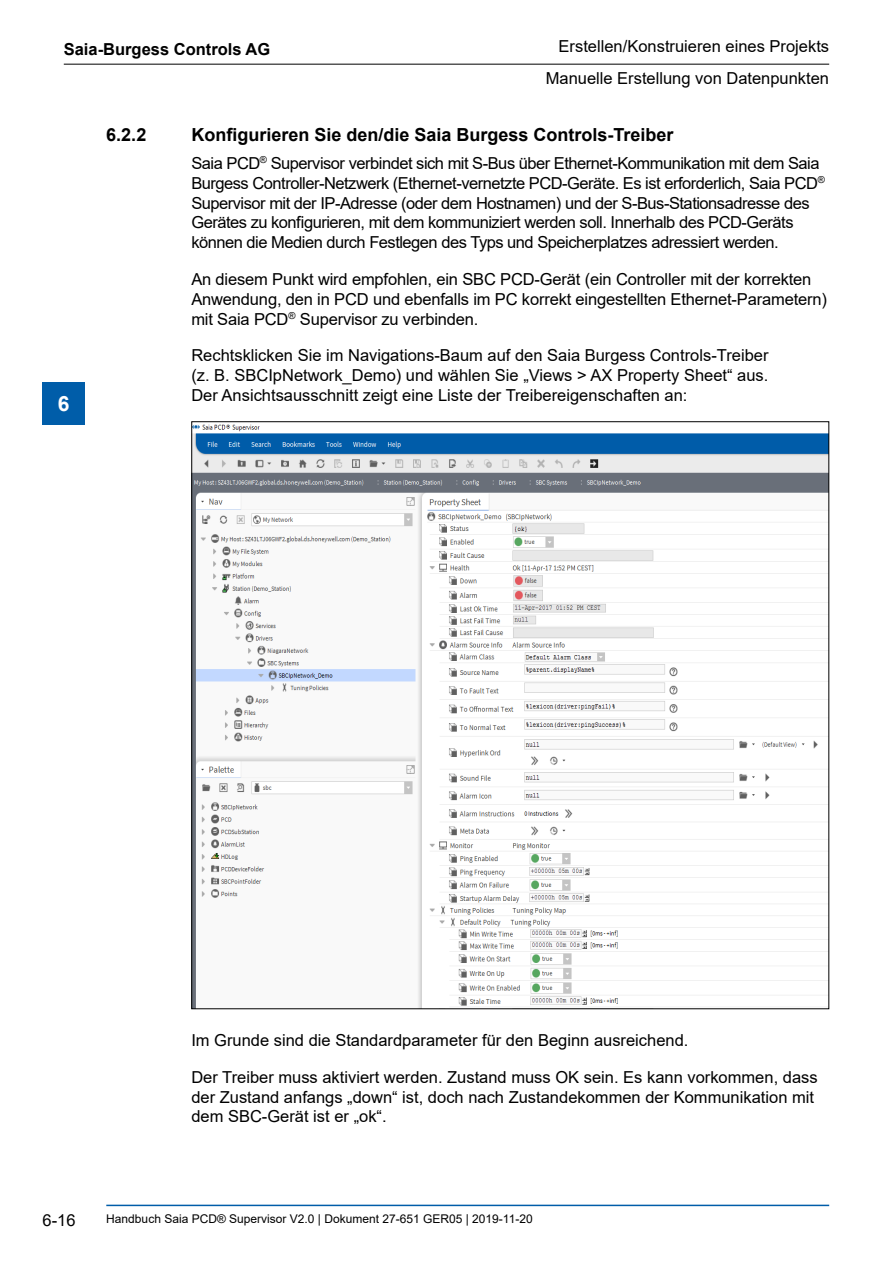
<style>
.page{position:relative;width:893px;height:1263px;background:#fff}
.page>*{position:absolute;margin:0;border:0;box-sizing:border-box;transform-origin:0 0}
.t1{font:700 21px "Arial";color:#fff}
.Ueberschrift_3{font:700 18px "Arial";color:#000}
.Fliesstext_4mm{font:16.5px/19.8px "Arial";letter-spacing:-.01em;color:#000}
.Fliesstext_4mm-2{font:16.5px/19.8px "Arial";letter-spacing:-.03em;color:#000}
.t2{font:700 16.5px "Arial";color:#000}
.t3{font:12px "Arial";color:#000}
</style>
<div class="page">
<hr style="left:106px;top:1205px;width:723px;height:1px;background:#005da9">
<hr style="left:64px;top:64px;width:765px;height:1px;background:#000">
<div style="left:43px;top:383px;width:42px;height:42px;background:#005da9"></div>
<img style="left:193px;top:424px;width:634px;height:583px">
<p class="t2" style="left:64px;top:37px;width:208px">Saia-Burgess Controls AG</p>
<p class="Fliesstext_4mm" style="left:559px;top:37px;width:272px">Erstellen/Konstruieren eines Projekts</p>
<p class="Fliesstext_4mm" style="left:546px;top:68px;width:285px">Manuelle Erstellung von Datenpunkten</p>
<p class="t1" style="left:58px;top:389px;width:13px">6</p>
<p class="Ueberschrift_3" style="left:106px;top:122px;width:42px">6.2.2</p>
<p class="Ueberschrift_3" style="left:191px;top:122px;width:484px">Konfigurieren Sie den/die Saia Burgess Controls-Treiber</p>
<p class="Fliesstext_4mm-2" style="left:191px;top:153px;width:635px">Saia PCD<sup>®</sup> Supervisor verbindet sich mit S-Bus über Ethernet-Kommunikation mit dem Saia Burgess Controller-Netzwerk (Ethernet-vernetzte PCD-Geräte. Es ist erforderlich, Saia PCD<sup>® </sup>Supervisor mit der IP-Adresse (oder dem Hostnamen) und der S-Bus-Stationsadresse des Gerätes zu konfigurieren, mit dem kommuniziert werden soll. Innerhalb des PCD-Geräts können die Medien durch Festlegen des Typs und Speicherplatzes adressiert werden.</p>
<p class="Fliesstext_4mm" style="left:191px;top:269px;width:637px">An diesem Punkt wird empfohlen, ein SBC PCD-Gerät (ein Controller mit der korrekten<br>Anwendung, den in PCD und ebenfalls im PC korrekt eingestellten Ethernet-Parametern) mit Saia PCD<sup>®</sup> Supervisor zu verbinden.</p>
<p class="Fliesstext_4mm" style="left:191px;top:346px;width:579px;text-align:justify">Rechtsklicken Sie im Navigations-Baum auf den Saia Burgess Controls-Treiber (z. B. SBCIpNetwork_Demo) und wählen Sie „Views &gt; AX Property Sheet“ aus.<br>Der Ansichtsausschnitt zeigt eine Liste der Treibereigenschaften an:</p>
<p class="Fliesstext_4mm" style="left:191px;top:1030px;width:499px">Im Grunde sind die Standardparameter für den Beginn ausreichend.</p>
<p class="Fliesstext_4mm" style="left:191px;top:1067px;width:628px">Der Treiber muss aktiviert werden. Zustand muss OK sein. Es kann vorkommen, dass der Zustand anfangs „down“ ist, doch nach Zustandekommen der Kommunikation mit dem SBC-Gerät ist er „ok“.</p>
<p class="Fliesstext_4mm" style="left:43px;top:1210px;width:35px">6-16</p>
<p class="t3" style="left:106px;top:1211px;width:428px">Handbuch Saia PCD® Supervisor V2.0 | Dokument 27-651 GER05 | 2019-11-20</p>
</div>
